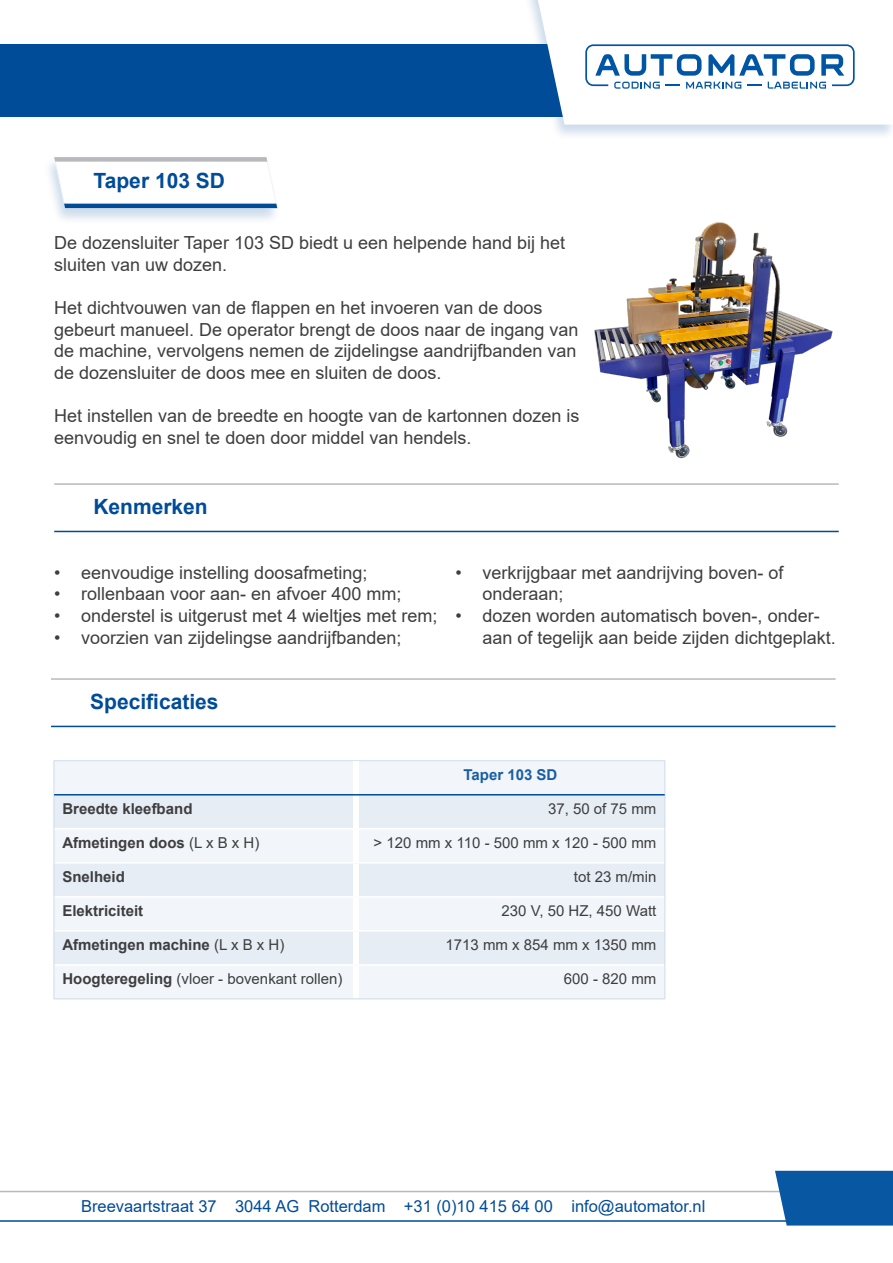
<style>
.page{position:relative;width:893px;height:1263px;background:#fff}
.page>*{position:absolute;margin:0;border:0;box-sizing:border-box;transform-origin:0 0}
.t1{font:700 21px "Arial";color:#004c98}
.Alinea{font:18px/21.6px "Arial";color:#3e3e3f}
.t2{font:16.5px "Arial";color:#004c98}
.Alinea-2{font:15px "Arial";color:#3e3e3f}
.Alinea-3{font:700 15px "Arial";color:#3e3e3f}
.Alinea-4{font:700 15px "Arial";color:#1a5ea2}
.s1{font-weight:400}
.s2{font-weight:700}
</style>
<div class="page">
<div style="left:0;top:45px;width:893px;height:72px;background:#004c98"></div>
<hr style="left:0;top:1220px;width:893px;height:2px;background:#004c98">
<hr style="left:0;top:1191px;width:893px;height:1px;background:#b8b9bc">
<div style="left:775px;top:1171px;width:118px;height:54px;background:#0757a2"></div>
<div style="left:523px;top:0;width:370px;height:141px;background:#004c98;opacity:.2"></div>
<svg style="left:534px;top:0;width:359px;height:125px"></svg>
<hr style="left:51px;top:678px;width:785px;height:2px;background:#b8b9bc">
<hr style="left:51px;top:726px;width:785px;height:1px;background:#004c98">
<hr style="left:54px;top:483px;width:785px;height:2px;background:#b8b9bc">
<hr style="left:54px;top:531px;width:785px;height:1px;background:#004c98">
<div style="left:55px;top:761px;width:610px;height:238px;background:#f2f6fa"></div>
<svg style="left:55px;top:795px;width:610px;height:169px;fill:#e6edf5"></svg>
<div style="left:353px;top:795px;width:6px;height:33px;background:#fff"></div>
<div style="left:353px;top:829px;width:6px;height:33px;background:#fff"></div>
<div style="left:353px;top:863px;width:6px;height:33px;background:#fff"></div>
<div style="left:353px;top:897px;width:6px;height:33px;background:#fff"></div>
<div style="left:353px;top:931px;width:6px;height:33px;background:#fff"></div>
<div style="left:353px;top:965px;width:6px;height:34px;background:#fff"></div>
<hr style="left:54px;top:828px;width:302px;height:1px;background:#fff">
<hr style="left:356px;top:828px;width:309px;height:1px;background:#fff">
<hr style="left:54px;top:862px;width:302px;height:1px;background:#fff">
<hr style="left:356px;top:862px;width:309px;height:1px;background:#fff">
<hr style="left:54px;top:896px;width:302px;height:1px;background:#fff">
<hr style="left:356px;top:896px;width:309px;height:1px;background:#fff">
<hr style="left:54px;top:930px;width:302px;height:1px;background:#fff">
<hr style="left:356px;top:930px;width:309px;height:1px;background:#fff">
<hr style="left:54px;top:964px;width:302px;height:1px;background:#fff">
<hr style="left:356px;top:964px;width:309px;height:1px;background:#fff">
<hr style="left:54px;top:795px;width:1px;height:34px;background:#ccdbea">
<hr style="left:665px;top:795px;width:1px;height:34px;background:#ccdbea">
<hr style="left:54px;top:829px;width:1px;height:34px;background:#ccdbea">
<hr style="left:665px;top:829px;width:1px;height:34px;background:#ccdbea">
<hr style="left:54px;top:863px;width:1px;height:34px;background:#ccdbea">
<hr style="left:665px;top:863px;width:1px;height:34px;background:#ccdbea">
<hr style="left:54px;top:897px;width:1px;height:34px;background:#ccdbea">
<hr style="left:665px;top:897px;width:1px;height:34px;background:#ccdbea">
<hr style="left:54px;top:931px;width:1px;height:34px;background:#ccdbea">
<hr style="left:665px;top:931px;width:1px;height:34px;background:#ccdbea">
<hr style="left:54px;top:965px;width:1px;height:34px;background:#ccdbea">
<hr style="left:665px;top:965px;width:1px;height:34px;background:#ccdbea">
<hr style="left:54px;top:999px;width:302px;height:1px;background:#ccdbea">
<hr style="left:356px;top:999px;width:309px;height:1px;background:#ccdbea">
<hr style="left:54px;top:760px;width:302px;height:1px;background:#ccdbea">
<hr style="left:54px;top:761px;width:1px;height:34px;background:#ccdbea">
<hr style="left:356px;top:760px;width:309px;height:1px;background:#ccdbea">
<hr style="left:665px;top:761px;width:1px;height:34px;background:#ccdbea">
<hr style="left:54px;top:794px;width:302px;height:1px;background:#004c98">
<hr style="left:356px;top:794px;width:309px;height:1px;background:#004c98">
<div style="left:353px;top:761px;width:6px;height:33px;background:#fff"></div>
<div style="left:42px;top:157px;width:240px;height:68px;background:#004c98;opacity:.2"></div>
<svg style="left:54px;top:157px;width:223px;height:51px"></svg>
<img style="left:594px;top:222px;width:239px;height:237px">
<p class="t1" style="left:94px;top:166px;width:133px">Taper 103 SD</p>
<p class="Alinea" style="left:54px;top:232px;width:512px">De dozensluiter Taper 103 SD biedt u een helpende hand bij het sluiten van uw dozen.</p>
<p class="Alinea" style="left:54px;top:297px;width:490px">Het dichtvouwen van de flappen en het invoeren van de doos</p>
<p class="Alinea" style="left:54px;top:318px;width:526px;text-align:justify">gebeurt manueel. De operator brengt de doos naar de ingang van de machine, vervolgens nemen de zijdelingse aandrijfbanden van de dozensluiter de doos mee en sluiten de doos.</p>
<p class="Alinea" style="left:54px;top:405px;width:527px">Het instellen van de breedte en hoogte van de kartonnen dozen is eenvoudig en snel te doen door middel van hendels.</p>
<p class="t1" style="left:93px;top:491px;width:116px">Kenmerken</p>
<p class="Alinea" style="left:54px;top:562px;width:315px">• eenvoudige instelling doosafmeting;</p>
<p class="Alinea" style="left:54px;top:583px;width:349px">• rollenbaan voor aan- en afvoer 400 mm;</p>
<p class="Alinea" style="left:54px;top:605px;width:385px">• onderstel is uitgerust met 4 wieltjes met rem;</p>
<p class="Alinea" style="left:54px;top:626px;width:349px">• voorzien van zijdelingse aandrijfbanden;</p>
<p class="t1" style="left:90px;top:686px;width:130px">Specificaties</p>
<p class="Alinea" style="left:482px;top:562px;width:303px;text-indent:-27px">• verkrijgbaar met aandrijving boven- of onderaan;</p>
<p class="Alinea" style="left:482px;top:605px;width:355px;text-indent:-27px">• dozen worden automatisch boven-, onder&shy;aan of tegelijk aan beide zijden dichtgeplakt.</p>
<p class="Alinea-4" style="left:463px;top:764px;width:95px">Taper 103 SD</p>
<p class="Alinea-3" style="left:62px;top:798px;width:132px">Breedte kleefband</p>
<p class="Alinea-2" style="left:548px;top:798px;width:110px">37, 50 of 75 mm</p>
<p class="Alinea-3" style="left:62px;top:832px;width:198px">Afmetingen doos <span class="s1">(L x B x H)</span></p>
<p class="Alinea-2" style="left:374px;top:833px;width:284px">&gt; 120 mm x 110 - 500 mm x 120 - 500 mm</p>
<p class="Alinea-3" style="left:62px;top:866px;width:64px">Snelheid</p>
<p class="Alinea-2" style="left:574px;top:867px;width:84px">tot 23 m/min</p>
<p class="Alinea-3" style="left:62px;top:900px;width:82px">Elektriciteit</p>
<p class="Alinea-2" style="left:502px;top:901px;width:156px">230 V, 50 HZ, 450 Watt</p>
<p class="Alinea-3" style="left:62px;top:934px;width:223px">Afmetingen machine <span class="s1">(L x B x H)</span></p>
<p class="Alinea-2" style="left:445px;top:935px;width:212px">1713 mm x 854 mm x 1350 mm</p>
<p class="Alinea-2" style="left:62px;top:969px;width:282px"><span class="s2">Hoogteregeling</span> (vloer - bovenkant rollen)</p>
<p class="Alinea-2" style="left:564px;top:969px;width:94px">600 - 820 mm</p>
<p class="t2" style="left:81px;top:1195px;width:626px">Breevaartstraat 37 3044 AG Rotterdam +31 (0)10 415 64 00 info@automator.nl</p>
</div>
